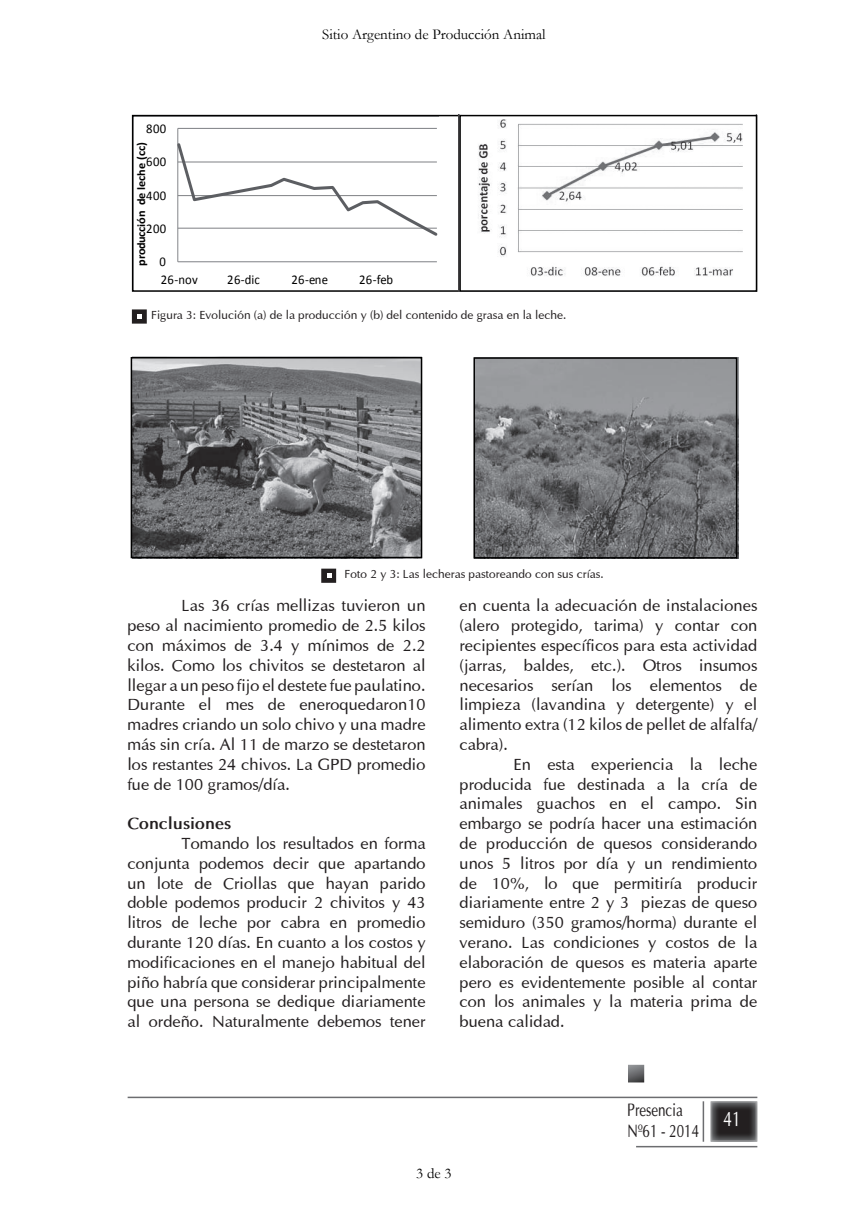
<style>
.page{position:relative;width:868px;height:1208px;background:#fff}
.page>*{position:absolute;margin:0;border:0;box-sizing:border-box;transform-origin:0 0}
.t1{font:21px "Optima Cn";color:#fff}
.t2{font:18px/21.6px "Optima Cn";color:#231f20}
.t3{font:16.5px/19.8px "Optima";color:#231f20;text-align:justify}
.t4{font:700 16.5px "Optima";color:#231f20}
.t5{font:15px "Garamond";color:#000}
.t6{font:13.35px "Calibri";letter-spacing:.03em;color:#000;scale:.95 1}
.t7{font:12px "Optima";color:#231f20}
.t8{font:700 11.7px "Calibri";letter-spacing:-.02em;color:#000;scale:1.05 1}
</style>
<div class="page">
<hr style="left:636px;top:1145px;width:121px;height:2px;background:#6c6d70">
<hr style="left:702px;top:1101px;width:2px;height:40px;background:#6c6d70">
<hr style="left:128px;top:1096px;width:629px;height:2px;background:#6c6d70">
<svg style="left:177px;top:127px;width:261px;height:136px"></svg>
<div style="left:132px;top:115px;width:327px;height:177px;border:2px solid #000"></div>
<img style="left:458px;top:115px;width:285px;height:177px">
<div style="left:459px;top:115px;width:298px;height:177px;border:2px solid #000"></div>
<div style="left:133px;top:310px;width:13px;height:13px;background:#231f20"></div>
<div style="left:132px;top:309px;width:15px;height:15px;border:2px solid #231f20"></div>
<svg style="left:137px;top:314px;width:5px;height:5px"></svg>
<img style="left:134px;top:360px;width:285px;height:195px">
<div style="left:131px;top:357px;width:291px;height:201px;border:2px solid #000"></div>
<img style="left:476px;top:357px;width:262px;height:201px">
<div style="left:473px;top:357px;width:264px;height:201px;border:2px solid #000"></div>
<div style="left:322px;top:569px;width:13px;height:13px;background:#231f20"></div>
<div style="left:321px;top:568px;width:15px;height:15px;border:2px solid #231f20"></div>
<svg style="left:327px;top:573px;width:4px;height:5px"></svg>
<svg style="left:628px;top:1064px;width:16px;height:18px"></svg>
<img style="left:710px;top:1101px;width:47px;height:40px">
<p class="t6" style="left:146px;top:120px;width:23px">800</p>
<p class="t8" style="left:134px;top:265px;width:119px;rotate:-90deg">producción de leche (cc)</p>
<p class="t6" style="left:146px;top:154px;width:23px">600</p>
<p class="t6" style="left:146px;top:187px;width:23px">400</p>
<p class="t6" style="left:146px;top:220px;width:23px">200</p>
<p class="t6" style="left:159px;top:253px;width:8px">0</p>
<p class="t5" style="left:322px;top:24px;width:225px">Sitio Argentino de Producción Animal</p>
<p class="t6" style="left:161px;top:271px;width:40px">26-nov</p>
<p class="t6" style="left:227px;top:271px;width:36px">26-dic</p>
<p class="t6" style="left:291px;top:271px;width:40px">26-ene</p>
<p class="t6" style="left:359px;top:271px;width:37px">26-feb</p>
<p class="t7" style="left:151px;top:307px;width:417px">Figura 3: Evolución (a) de la producción y (b) del contenido de grasa en la leche.</p>
<p class="t7" style="left:344px;top:566px;width:261px">Foto 2 y 3: Las lecheras pastoreando con sus crías.</p>
<p class="t3" style="left:127px;top:596px;width:300px;text-indent:54px">Las 36 crías mellizas tuvieron un peso al nacimiento promedio de 2.5 kilos con máximos de 3.4 y mínimos de 2.2 kilos. Como los chivitos se destetaron al llegar a un peso fijo el destete fue paulatino.<br>Durante el mes de eneroquedaron10 madres criando un solo chivo y una madre más sin cría. Al 11 de marzo se destetaron los restantes 24 chivos. La GPD promedio fue de 100 gramos/día.</p>
<h4 class="t4" style="left:127px;top:813px;width:105px">Conclusiones</h4>
<p class="t3" style="left:127px;top:833px;width:299px;text-indent:54px">Tomando los resultados en forma conjunta podemos decir que apartando un lote de Criollas que hayan parido doble podemos producir 2 chivitos y 43 litros de leche por cabra en promedio durante 120 días. En cuanto a los costos y modificaciones en el manejo habitual del piño habría que considerar principalmente que una persona se dedique diariamente al ordeño. Naturalmente debemos tener</p>
<p class="t3" style="left:459px;top:596px;width:299px">en cuenta la adecuación de instalaciones (alero protegido, tarima) y contar con recipientes específicos para esta actividad (jarras, baldes, etc.). Otros insumos necesarios serían los elementos de limpieza (lavandina y detergente) y el alimento extra (12 kilos de pellet de alfalfa/ cabra).</p>
<p class="t3" style="left:459px;top:754px;width:299px;text-indent:54px">En esta experiencia la leche producida fue destinada a la cría de animales guachos en el campo. Sin embargo se podría hacer una estimación de producción de quesos considerando unos 5 litros por día y un rendimiento de 10%, lo que permitiría producir diariamente entre 2 y 3 piezas de queso semiduro (350 gramos/horma) durante el verano. Las condiciones y costos de la elaboración de quesos es materia aparte pero es evidentemente posible al contar con los animales y la materia prima de buena calidad.</p>
<p class="t5" style="left:416px;top:1163px;width:37px">3 de 3</p>
<p class="t2" style="left:627px;top:1098px;width:73px">Presencia<br>Nº61 - 2014</p>
<p class="t1" style="left:723px;top:1106px;width:19px">41</p>
</div>
